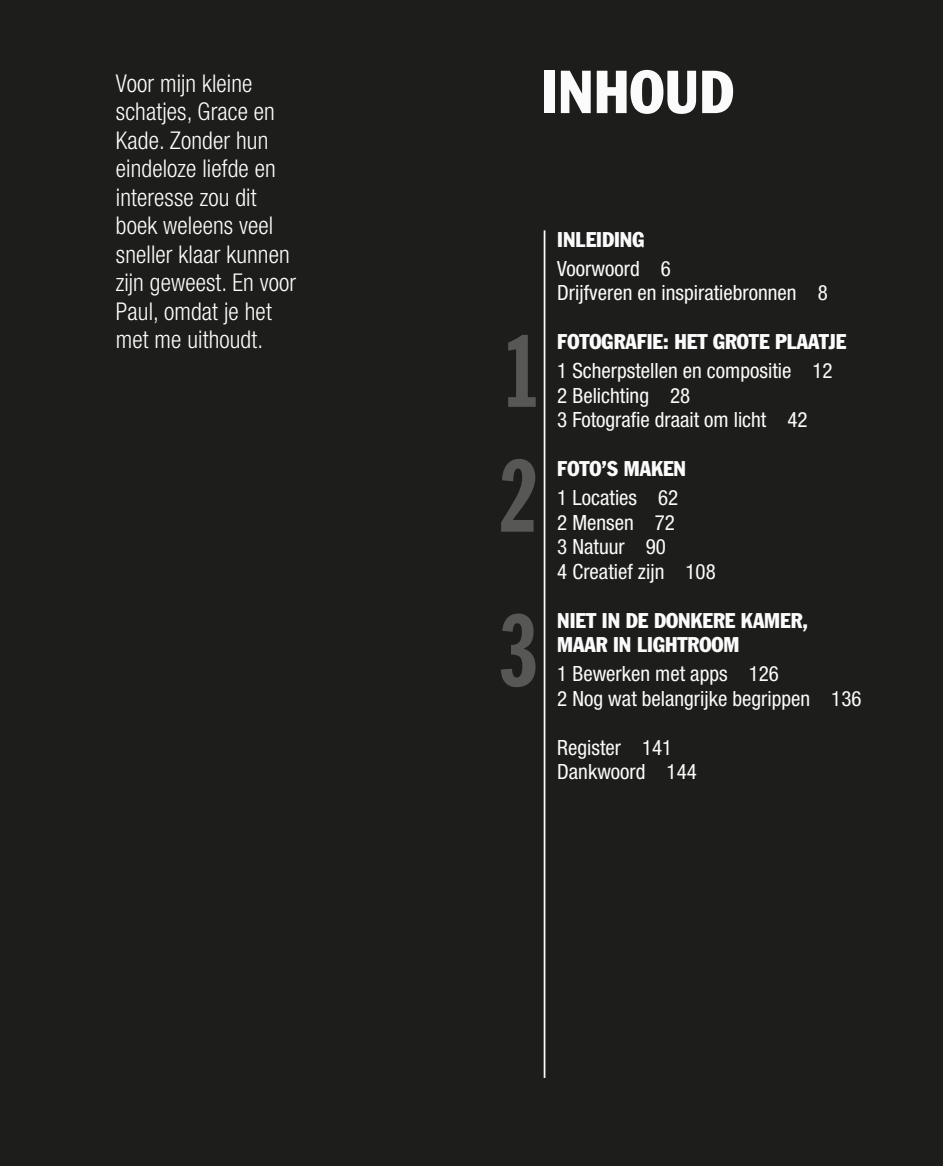
<style>
.page{position:relative;width:943px;height:1166px;background:#1d1d1b}
.page>*{position:absolute;margin:0;border:0;box-sizing:border-box;transform-origin:0 0}
.t1{font:101.15px/124.8px "Franklin Gothic Extra Cond";color:#575756}
.t2{font:condensed 59.5px "Franklin Gothic";letter-spacing:.01em;color:#fbfbfb}
.t3{font:300 condensed 24.5px/28.5px "Helvetica Neue LT Pro";letter-spacing:.005em;color:#fdfdfd}
.t4{font:condensed 21px/24.5px "Helvetica Neue LT Pro";color:#fbfbfb}
.t5{font:condensed 21px/24.5px "Franklin Gothic";color:#fbfbfb}
</style>
<div class="page">
<hr style="left:543px;top:230px;width:2px;height:848px;background:#fbfbfb">
<p class="t3" style="left:116px;top:69px;width:182px">Voor mijn kleine schatjes, Grace en<br>Kade. Zonder hun eindeloze liefde en interesse zou dit boek weleens veel sneller klaar kunnen zijn geweest. En voor<br>Paul, omdat je het met me uithoudt.</p>
<h2 class="t2" style="left:541px;top:56px;width:194px">INHOUD</h2>
<h1 class="t1" style="left:500px;top:309px;width:37px">1<br>2</h1>
<h1 class="t1" style="left:500px;top:588px;width:37px">3</h1>
<p class="t5" style="left:557px;top:227px;width:89px">INLEIDING</p>
<p class="t4" style="left:557px;top:256px;width:272px">Voorwoord 6<br>Drijfveren en inspiratiebronnen 8</p>
<p class="t5" style="left:557px;top:329px;width:290px">FOTOGRAFIE: HET GROTE PLAATJE</p>
<p class="t4" style="left:557px;top:358px;width:277px">1 Scherpstellen en compositie 12<br>2 Belichting 28<br>3 Fotografie draait om licht 42</p>
<p class="t5" style="left:557px;top:456px;width:130px">FOTO’S MAKEN</p>
<p class="t4" style="left:557px;top:485px;width:160px">1 Locaties 62<br>2 Mensen 72<br>3 Natuur 90<br>4 Creatief zijn 108</p>
<p class="t5" style="left:557px;top:608px;width:252px">NIET IN DE DONKERE KAMER,<br>MAAR IN LIGHTROOM</p>
<p class="t4" style="left:557px;top:661px;width:306px">1 Bewerken met apps 126<br>2 Nog wat belangrijke begrippen 136</p>
<p class="t4" style="left:557px;top:735px;width:141px">Register 141<br>Dankwoord 144</p>
</div>
